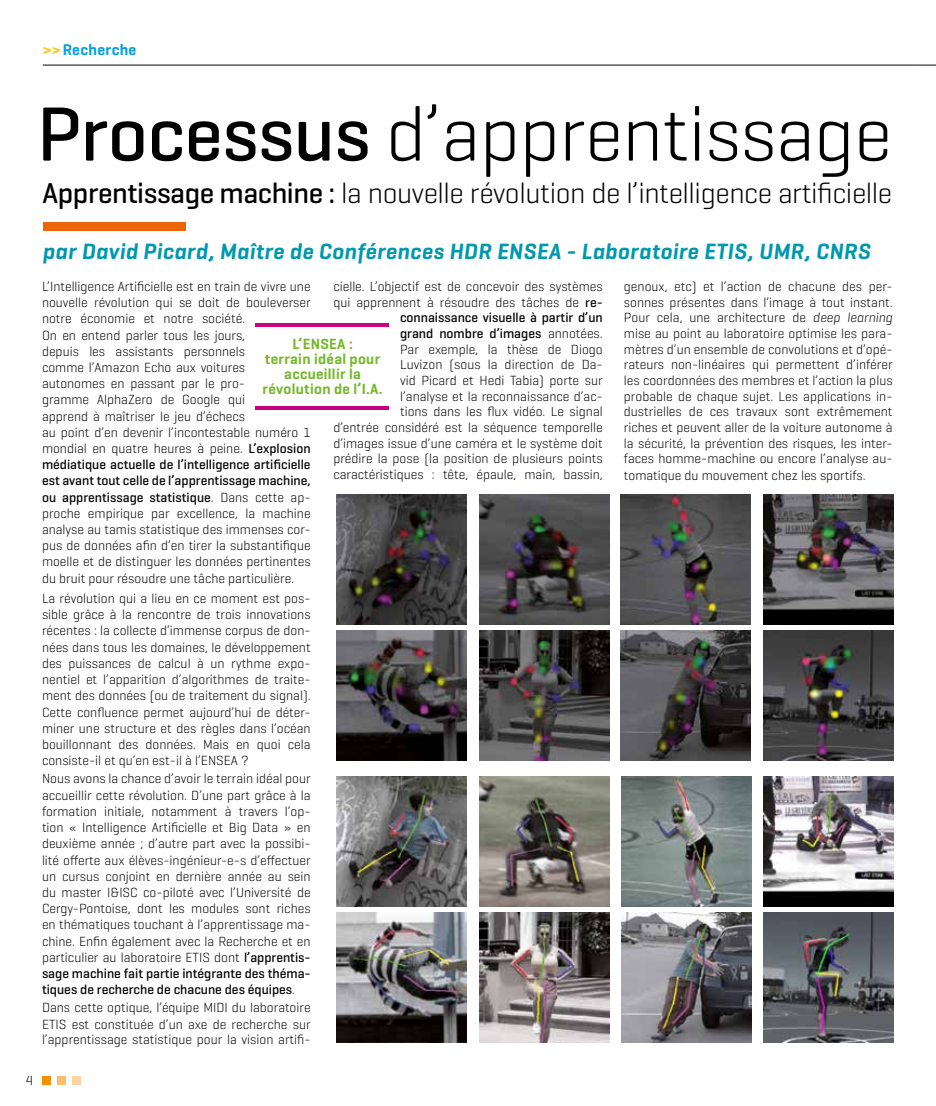
<style>
.page{position:relative;width:936px;height:1106px;background:#fff}
.page>*{position:absolute;margin:0;border:0;box-sizing:border-box;transform-origin:0 0}
.t1{font:300 78px "Geogrotesque";letter-spacing:-.01em;color:#000}
.t2{font:300 29.25px "Geogrotesque";letter-spacing:-.015em;color:#000}
.t3{font:italic 600 22.5px "Geogrotesque";letter-spacing:.02em;color:#0098ad}
.t4{font:600 15.75px "Geogrotesque";letter-spacing:.02em;color:#009fe3}
.t5{font:600 15.15px "Geogrotesque";color:#fecb1d}
.t6{font:600 15px/15px "Geogrotesque";letter-spacing:.02em;color:#76b82a;text-align:center}
.t7{font:300 13.5px/16.2px "Geogrotesque";color:#000;text-align:justify}
.s1{font-weight:500}
.s2{font-style:italic}
</style>
<div class="page">
<div style="left:44px;top:222px;width:142px;height:9px;background:#ec6608"></div>
<svg style="left:42px;top:64px;width:893px;height:2px"></svg>
<div style="left:72px;top:1076px;width:8px;height:8px;background:#fcd29e"></div>
<div style="left:57px;top:1076px;width:8px;height:8px;background:#fabc6d"></div>
<div style="left:43px;top:1076px;width:8px;height:8px;background:#f39200"></div>
<hr style="left:255px;top:323px;width:133px;height:3px;background:#c7017f">
<hr style="left:255px;top:406px;width:133px;height:3px;background:#c7017f">
<img style="left:336px;top:494px;width:130px;height:130px">
<img style="left:479px;top:494px;width:130px;height:130px">
<img style="left:620px;top:494px;width:130px;height:130px">
<img style="left:763px;top:494px;width:130px;height:130px">
<img style="left:336px;top:630px;width:130px;height:130px">
<img style="left:479px;top:630px;width:130px;height:130px">
<img style="left:620px;top:630px;width:130px;height:130px">
<img style="left:763px;top:630px;width:130px;height:130px">
<img style="left:336px;top:776px;width:130px;height:130px">
<img style="left:763px;top:776px;width:130px;height:130px">
<img style="left:479px;top:776px;width:130px;height:130px">
<img style="left:621px;top:776px;width:130px;height:130px">
<img style="left:479px;top:912px;width:130px;height:130px">
<img style="left:621px;top:912px;width:130px;height:130px">
<img style="left:336px;top:912px;width:130px;height:130px">
<img style="left:763px;top:912px;width:130px;height:130px">
<p class="t5" style="left:37px;top:54px;width:9px;rotate:-90deg">v</p>
<p class="t5" style="left:45px;top:54px;width:9px;rotate:-90deg">v</p>
<p class="t4" style="left:63px;top:40px;width:75px">Recherche</p>
<h1 class="t1" style="left:37px;top:85px;width:856px"><span class="s1">Processus</span> d’apprentissage</h1>
<h2 class="t2" style="left:43px;top:175px;width:851px"><span class="s1">Apprentissage machine :</span> la nouvelle révolution de l’intelligence artificielle</h2>
<h3 class="t3" style="left:43px;top:238px;width:829px">par David Picard, Maître de Conférences HDR ENSEA - Laboratoire ETIS, UMR, CNRS</h3>
<p class="t7" style="left:333px;top:278px;width:271px;line-height:15.6px;text-align:right">cielle. L’objectif est de concevoir des systèmes qui apprennent à résoudre des tâches de <span class="s1">re&shy;connaissance visuelle à partir d’un<br>grand nombre d’images</span> annotées.<br>Par exemple, la thèse de Diogo<br>Luvizon (sous la direction de Da-<br>vid Picard et Hedi Tabia) porte sur<br>l’analyse et la reconnaissance d’ac-<br>tions dans les flux vidéo. Le signal<br>d’entrée considéré est la séquence temporelle d’images issue d’une caméra et le système doit prédire la pose (la position de plusieurs points caractéristiques : tête, épaule, main, bassin,</p>
<p class="t7" style="left:624px;top:278px;width:270px;line-height:15.8px">genoux, etc) et l’action de chacune des per&shy;sonnes présentes dans l’image à tout instant.<br>Pour cela, une architecture de <span class="s2">deep learning </span>mise au point au laboratoire optimise les para&shy;mètres d’un ensemble de convolutions et d’opé&shy;rateurs non-linéaires qui permettent d’inférer les coordonnées des membres et l’action la plus probable de chaque sujet. Les applications in&shy;dustrielles de ces travaux sont extrêmement riches et peuvent aller de la voiture autonome à la sécurité, la prévention des risques, les inter&shy;faces homme-machine ou encore l’analyse au&shy;tomatique du mouvement chez les sportifs.</p>
<p class="t7" style="left:42px;top:278px;width:270px;text-align:left">L’Intelligence Artificielle est en train de vivre une nouvelle révolution qui se doit de bouleverser notre économie et notre société.<br>On en entend parler tous les jours,<br>depuis les assistants personnels<br>comme l’Amazon Echo aux voitures autonomes en passant par le pro-<br>gramme AlphaZero de Google qui<br>apprend à maîtriser le jeu d’échecs<br>au point d’en devenir l’incontestable numéro 1 mondial en quatre heures à peine. <span class="s1">L’explosion médiatique actuelle de l’intelligence artificielle est avant tout celle de l’apprentissage machine, ou apprentissage statistique</span>. Dans cette ap&shy;proche empirique par excellence, la machine analyse au tamis statistique des immenses cor&shy;pus de données afin d’en tirer la substantifique moelle et de distinguer les données pertinentes du bruit pour résoudre une tâche particulière.</p>
<p class="t7" style="left:42px;top:590px;width:270px">La révolution qui a lieu en ce moment est pos&shy;sible grâce à la rencontre de trois innovations récentes : la collecte d’immense corpus de don&shy;nées dans tous les domaines, le développement des puissances de calcul à un rythme expo&shy;nentiel et l’apparition d’algorithmes de traite&shy;ment des données (ou de traitement du signal).<br>Cette confluence permet aujourd’hui de déter&shy;miner une structure et des règles dans l’océan bouillonnant des données. Mais en quoi cela consiste-il et qu’en est-il à l’ENSEA ?</p>
<p class="t7" style="left:42px;top:770px;width:270px">Nous avons la chance d’avoir le terrain idéal pour accueillir cette révolution. D’une part grâce à la formation initiale, notamment à travers l’op&shy;tion « Intelligence Artificielle et Big Data » en deuxième année ; d’autre part avec la possibi&shy;lité offerte aux élèves-ingénieur-e-s d’effectuer un cursus conjoint en dernière année au sein du master I&amp;ISC co-piloté avec l’Université de Cergy-Pontoise, dont les modules sont riches en thématiques touchant à l’apprentissage ma&shy;chine. Enfin également avec la Recherche et en particulier au laboratoire ETIS dont <span class="s1">l’apprentis&shy;sage machine fait partie intégrante des théma&shy;tiques de recherche de chacune des équipes</span>.</p>
<p class="t7" style="left:42px;top:999px;width:270px">Dans cette optique, l’équipe MIDI du laboratoire ETIS est constituée d’un axe de recherche sur l’apprentissage statistique pour la vision artifi-</p>
<p class="t6" style="left:262px;top:336px;width:121px">L’ENSEA :<br>terrain idéal pour accueillir la révolution de l’I.A.</p>
<p class="t7" style="left:26px;top:1071px;width:9px">4</p>
</div>
